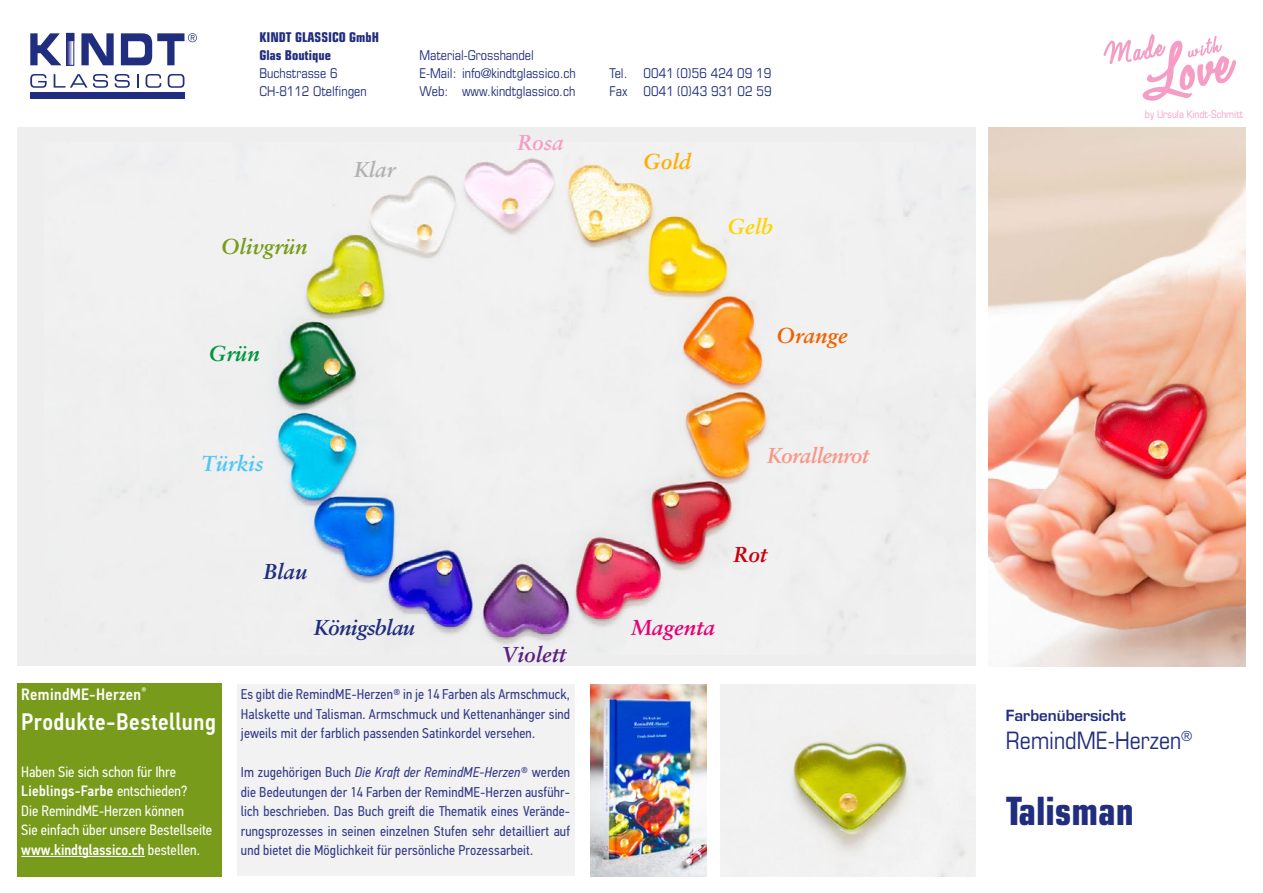
<style>
.page{position:relative;width:1263px;height:893px;background:#fff}
.page>*{position:absolute;margin:0;border:0;box-sizing:border-box;transform-origin:0 0}
.t1{font:700 condensed 39px "Eurostile";color:#212d7e}
.t2{font:500 24px "PF Din Text Cond Pro";letter-spacing:.02em;color:#fff}
.t3{font:condensed 24px "Eurostile";color:#212d7e}
.Lauftext_Absatz{font:italic 700 21.6px "Sabon";letter-spacing:-.03em;color:#212d7e}
.Lauftext_Absatz-2{font:italic 700 21.6px "Sabon";letter-spacing:-.03em;color:#f79889}
.Lauftext_Absatz-3{font:italic 700 21.6px "Sabon";color:#789b1c}
.Lauftext_Absatz-4{font:italic 700 21.6px "Sabon";color:#e60073}
.Lauftext_Absatz-5{font:italic 700 21.6px "Sabon";color:#582180}
.Lauftext_Absatz-6{font:italic 700 21.6px "Sabon";color:#ef6200}
.Lauftext_Absatz-7{font:italic 700 21.6px "Sabon";color:#4fc6f6}
.Lauftext_Absatz-8{font:italic 700 21.6px "Sabon";color:#ffd400}
.Lauftext_Absatz-9{font:italic 700 21.6px "Sabon";color:#f69dc5}
.Lauftext_Absatz-10{font:italic 700 21.6px "Sabon";color:#feae00}
.Lauftext_Absatz-11{font:italic 700 21.6px "Sabon";color:#b2b2b1}
.Lauftext_Absatz-12{font:italic 700 21.6px "Sabon";color:#00953e}
.Lauftext_Absatz-13{font:italic 700 21.6px "Sabon";color:#c7000b}
.t4{font:500 16.5px "PF Din Text Cond Pro";letter-spacing:.02em;color:#fff}
.Lauftext_Absatz-14{font:15px/19.5px "PF Din Text Cond Pro";color:#fff}
.t5{font:600 15px "Eurostile";color:#212d7e}
.Lauftext_Absatz-15{font:14.25px/19.5px "PF Din Text Cond Pro";letter-spacing:.01em;color:#343b89;text-align:justify}
.t6{font:condensed 13.5px "Eurostile";color:#212d7e}
.t7{font:700 condensed 13.5px "Eurostile";color:#212d7e}
.t8{font:condensed 10.5px "Eurostile";color:#f69dc5}
.s1{font-weight:500}
.s2{font-family:"PFDIN Text Cond Pro";font-style:italic}
</style>
<div class="page">
<div style="left:17px;top:128px;width:958px;height:538px;background:#eee"></div>
<img style="left:123px;top:158px;width:844px;height:487px">
<svg style="left:30px;top:74px;width:17px;height:14px"></svg>
<svg style="left:54px;top:74px;width:54px;height:14px"></svg>
<svg style="left:115px;top:74px;width:15px;height:14px"></svg>
<svg style="left:137px;top:74px;width:2px;height:14px"></svg>
<svg style="left:146px;top:74px;width:15px;height:14px"></svg>
<svg style="left:168px;top:74px;width:16px;height:14px"></svg>
<div style="left:30px;top:93px;width:154px;height:6px;background:#212d7e"></div>
<svg style="left:30px;top:33px;width:31px;height:32px"></svg>
<svg style="left:81px;top:33px;width:33px;height:32px"></svg>
<svg style="left:68px;top:41px;width:4px;height:23px"></svg>
<div style="left:66px;top:33px;width:8px;height:33px;border:1px solid #212d7e"></div>
<div style="left:67px;top:33px;width:7px;height:8px;background:#212d7e"></div>
<div style="left:66px;top:33px;width:8px;height:8px;border:1px solid #212d7e"></div>
<svg style="left:121px;top:33px;width:76px;height:32px"></svg>
<svg style="left:1103px;top:34px;width:133px;height:67px"></svg>
<div style="left:17px;top:683px;width:204px;height:193px;background:#789b1c"></div>
<hr style="left:21px;top:856px;width:124px;height:1px;background:#fff">
<div style="left:237px;top:684px;width:337px;height:192px;background:#f2f2f2"></div>
<img style="left:591px;top:684px;width:116px;height:192px">
<img style="left:720px;top:684px;width:255px;height:192px">
<img style="left:988px;top:128px;width:258px;height:538px">
<p class="t7" style="left:259px;top:29px;width:121px">KINDT GLASSICO GmbH</p>
<p class="t7" style="left:259px;top:47px;width:73px">Glas Boutique</p>
<p class="t6" style="left:259px;top:65px;width:80px">Buchstrasse 6</p>
<p class="t6" style="left:259px;top:83px;width:109px">CH-8112 Otelfingen</p>
<p class="Lauftext_Absatz-11" style="left:354px;top:156px;width:43px">Klar</p>
<p class="t6" style="left:419px;top:47px;width:116px">Material-Grosshandel</p>
<p class="t6" style="left:419px;top:65px;width:158px">E-Mail: info@kindtglassico.ch</p>
<p class="t6" style="left:419px;top:83px;width:157px">Web: www.kindtglassico.ch</p>
<p class="Lauftext_Absatz-9" style="left:517px;top:129px;width:48px">Rosa</p>
<p class="Lauftext_Absatz-3" style="left:221px;top:234px;width:88px">Olivgrün</p>
<p class="Lauftext_Absatz-12" style="left:209px;top:340px;width:52px">Grün</p>
<p class="Lauftext_Absatz-7" style="left:201px;top:451px;width:64px">Türkis</p>
<p class="Lauftext_Absatz" style="left:263px;top:558px;width:45px">Blau</p>
<p class="t6" style="left:609px;top:65px;width:163px">Tel. 0041 (0)56 424 09 19</p>
<p class="t6" style="left:609px;top:83px;width:164px">Fax 0041 (0)43 931 02 59</p>
<p class="Lauftext_Absatz-10" style="left:643px;top:148px;width:49px">Gold</p>
<p class="Lauftext_Absatz-8" style="left:727px;top:214px;width:47px">Gelb</p>
<p class="Lauftext_Absatz-6" style="left:777px;top:323px;width:73px">Orange</p>
<p class="Lauftext_Absatz-2" style="left:767px;top:442px;width:103px">Korallenrot</p>
<p class="Lauftext_Absatz-13" style="left:733px;top:542px;width:35px">Rot</p>
<p class="t4" style="left:21px;top:684px;width:127px">RemindME-Herzen<sup>®</sup></p>
<p class="t2" style="left:21px;top:707px;width:196px">Produkte-Bestellung</p>
<p class="Lauftext_Absatz-14" style="left:21px;top:762px;width:168px">Haben Sie sich schon für Ihre<br><span class="s1">Lieblings-Farbe</span> entschieden?</p>
<p class="Lauftext_Absatz-14" style="left:21px;top:801px;width:192px">Die RemindME-Herzen können<br>Sie einfach über unsere Bestellseite <span class="s1">www.kindtglassico.ch</span> bestellen.</p>
<p class="Lauftext_Absatz" style="left:314px;top:614px;width:103px">Königsblau</p>
<p class="Lauftext_Absatz-4" style="left:631px;top:614px;width:85px">Magenta</p>
<p class="Lauftext_Absatz-5" style="left:503px;top:641px;width:65px">Violett</p>
<p class="Lauftext_Absatz-15" style="left:241px;top:685px;width:331px">Es gibt die RemindME-Herzen® in je 14 Farben als Armschmuck, Halskette und Talisman. Armschmuck und Kettenanhänger sind jeweils mit der farblich passenden Satinkordel versehen.</p>
<p class="Lauftext_Absatz-15" style="left:241px;top:763px;width:331px">Im zugehörigen Buch <span class="s2">Die Kraft der RemindME-Herzen®</span> werden die Bedeutungen der 14 Farben der RemindME-Herzen ausführ&shy;lich beschrieben. Das Buch greift die Thematik eines Verände&shy;rungsprozesses in seinen einzelnen Stufen sehr detailliert auf und bietet die Möglichkeit für persönliche Prozessarbeit.</p>
<p class="t8" style="left:1145px;top:108px;width:100px">by Ursula Kindt-Schmitt</p>
<p class="t5" style="left:1006px;top:706px;width:121px">Farbenübersicht</p>
<p class="t3" style="left:1006px;top:726px;width:188px">RemindME-Herzen<sup>®</sup></p>
<p class="t1" style="left:1006px;top:787px;width:130px">Talisman</p>
</div>
